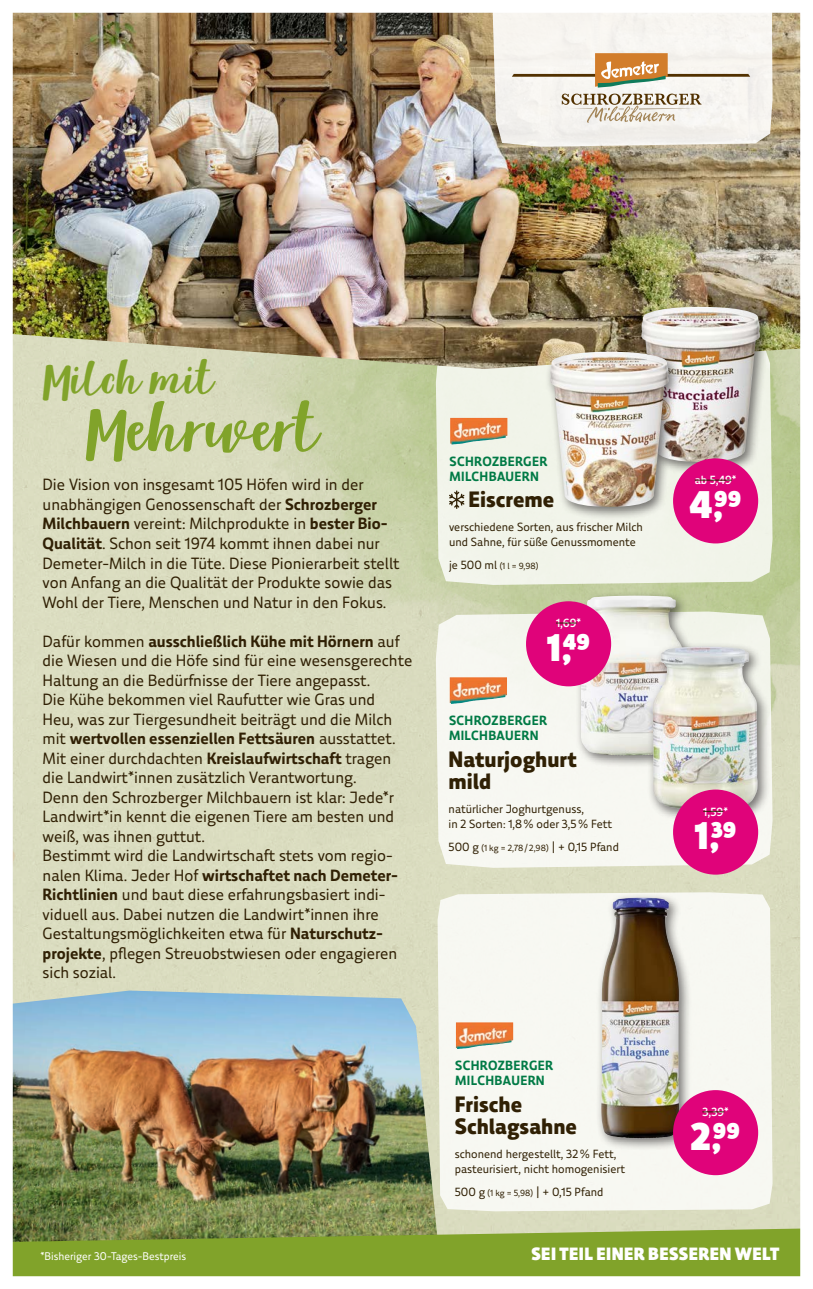
<style>
.page{position:relative;width:813px;height:1289px;background:#fff}
.page>*{position:absolute;margin:0;border:0;box-sizing:border-box;transform-origin:0 0}
.t1{font:52.5px "Jonitha Script";color:#81a32a}
.t2{font:900 39px "Bio Markt Price";color:#fff}
.t3{font:36px "Jonitha Script";color:#81a32a}
.t4{font:800 22.5px/22.5px "Bio Markt";color:#302004}
.t5{font:900 18px "Bio Markt Headline";letter-spacing:.03em;color:#fff}
.t6{font:16.5px/19.5px "Bio Markt";color:#302004}
.t7{font:700 13.5px/15px "Bio Markt";letter-spacing:.03em;color:#007a45}
.t8{font:12px/15px "Bio Markt";color:#302004}
.t9{font:500 12px "Bio Markt";letter-spacing:-.005em;color:#fff}
.t10{font:11.25px "Bio Markt";color:#fff}
.t11{font:9px "Bio Markt";color:#302004}
.s1{font-weight:700}
.s2{font-size:12px}
.s3{font-size:9px}
</style>
<div class="page">
<img style="left:12px;top:12px;width:789px;height:1265px">
<h3 class="t3" style="left:43px;top:357px;width:173px">Milch mit</h3>
<h1 class="t1" style="left:85px;top:398px;width:235px">Mehrwert</h1>
<p class="t6" style="left:43px;top:475px;width:358px">Die Vision von insgesamt 105 Höfen wird in der unabhängigen Genossenschaft der <span class="s1">Schrozberger Milchbauern</span> vereint: Milchprodukte in <span class="s1">bester Bio-Qualität</span>. Schon seit 1974 kommt ihnen dabei nur Demeter-Milch in die Tüte. Diese Pionierarbeit stellt von Anfang an die Qualität der Produkte sowie das Wohl der Tiere, Menschen und Natur in den Fokus.</p>
<p class="t6" style="left:43px;top:631px;width:371px">Dafür kommen <span class="s1">ausschließlich Kühe mit Hörnern</span> auf die Wiesen und die Höfe sind für eine wesensgerechte Haltung an die Bedürfnisse der Tiere angepasst.<br>Die Kühe bekommen viel Raufutter wie Gras und<br>Heu, was zur Tiergesundheit beiträgt und die Milch mit <span class="s1">wertvollen essenziellen Fettsäuren</span> ausstattet.<br>Mit einer durchdachten <span class="s1">Kreislaufwirtschaft</span> tragen die Landwirt*innen zusätzlich Verantwortung.<br>Denn den Schrozberger Milchbauern ist klar: Jede*r Landwirt*in kennt die eigenen Tiere am besten und weiß, was ihnen guttut.<br>Bestimmt wird die Landwirtschaft stets vom regio&shy;nalen Klima. Jeder Hof <span class="s1">wirtschaftet nach Demeter-Richtlinien</span> und baut diese erfahrungsbasiert indi&shy;viduell aus. Dabei nutzen die Landwirt*innen ihre Gestaltungsmöglichkeiten etwa für <span class="s1">Naturschutz&shy;projekte</span>, pflegen Streuobstwiesen oder engagieren sich sozial.</p>
<p class="t10" style="left:40px;top:1249px;width:147px">*Bisheriger 30-Tages-Bestpreis</p>
<p class="t7" style="left:449px;top:453px;width:99px">SCHROZBERGER<br>MILCHBAUERN</p>
<h3 class="t4" style="left:468px;top:488px;width:87px">Eiscreme</h3>
<p class="t8" style="left:449px;top:519px;width:195px">verschiedene Sorten, aus frischer Milch und Sahne, für süße Genussmomente</p>
<p class="t11" style="left:449px;top:561px;width:91px"><span class="s2">je 500 ml</span> (1 l = 9,98)</p>
<p class="t9" style="left:555px;top:615px;width:27px">1,69*</p>
<h2 class="t2" style="left:546px;top:623px;width:45px">1,49</h2>
<p class="t7" style="left:449px;top:712px;width:99px">SCHROZBERGER<br>MILCHBAUERN</p>
<h3 class="t4" style="left:448px;top:747px;width:129px">Naturjoghurt mild</h3>
<p class="t8" style="left:448px;top:801px;width:165px">natürlicher Joghurtgenuss,<br>in 2 Sorten: 1,8% oder 3,5% Fett</p>
<p class="t8" style="left:448px;top:839px;width:172px">500 g <span class="s3">(1 kg = 2,78/ 2,98)</span> | + 0,15 Pfand</p>
<p class="t9" style="left:694px;top:473px;width:43px">ab 5,49*</p>
<h2 class="t2" style="left:689px;top:481px;width:54px">4,99</h2>
<p class="t9" style="left:703px;top:804px;width:26px">1,59*</p>
<h2 class="t2" style="left:694px;top:812px;width:44px">1,39</h2>
<p class="t7" style="left:455px;top:1057px;width:99px">SCHROZBERGER<br>MILCHBAUERN</p>
<h3 class="t4" style="left:454px;top:1092px;width:124px">Frische<br>Schlagsahne</h3>
<p class="t8" style="left:454px;top:1146px;width:171px">schonend hergestellt, 32% Fett, pasteurisiert, nicht homogenisiert</p>
<p class="t8" style="left:454px;top:1184px;width:150px">500 g <span class="s3">(1 kg = 5,98)</span> | + 0,15 Pfand</p>
<p class="t9" style="left:702px;top:1104px;width:28px">3,39*</p>
<h2 class="t2" style="left:690px;top:1112px;width:51px">2 ,99</h2>
<p class="t5" style="left:531px;top:1242px;width:249px">SEI TEIL EINER BESSEREN WELT</p>
</div>
